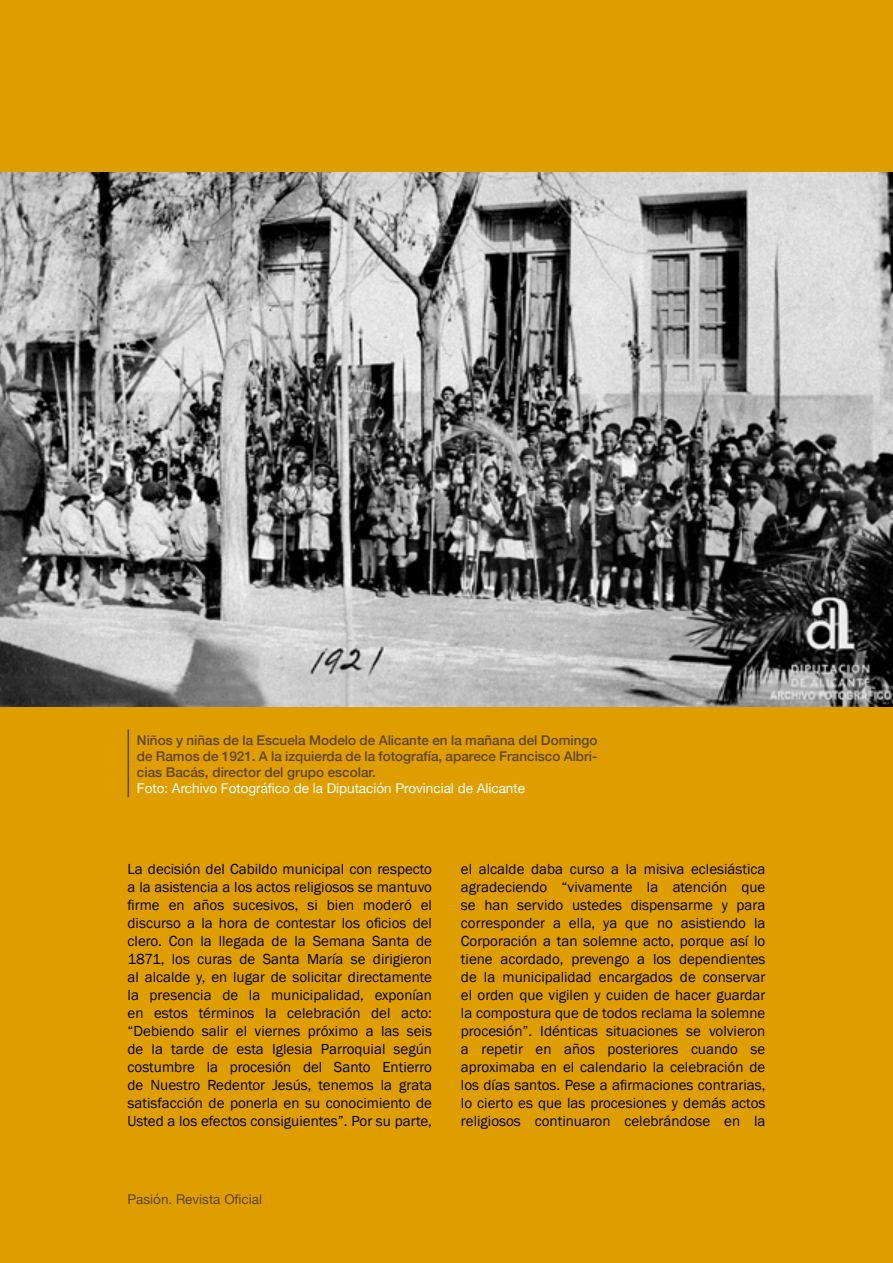
<style>
.page{position:relative;width:893px;height:1263px;background:#df9e00}
.page>*{position:absolute;margin:0;border:0;box-sizing:border-box;transform-origin:0 0}
.t1{font:15px/18px "Franklin Gothic";color:#000;text-align:justify}
.t2{font:500 13.5px/16.2px "Helvetica Neue";color:#614427;text-align:justify}
.t3{font:13.5px "Helvetica Neue";color:#fff}
.t4{font:13.5px "Helvetica Neue";color:#614427}
</style>
<div class="page">
<img style="left:0;top:172px;width:893px;height:534px">
<hr style="left:128px;top:729px;width:1px;height:68px;background:#614427">
<p class="t2" style="left:137px;top:731px;width:462px">Niños y niñas de la Escuela Modelo de Alicante en la mañana del Domingo de Ramos de 1921. A la izquierda de la fotografía, aparece Francisco Albri&shy;cias Bacás, director del grupo escolar.</p>
<p class="t3" style="left:137px;top:779px;width:390px">Foto: Archivo Fotográfico de la Diputación Provincial de Alicante</p>
<p class="t1" style="left:128px;top:860px;width:306px">La decisión del Cabildo municipal con respecto a la asistencia a los actos religiosos se mantuvo firme en años sucesivos, si bien moderó el discurso a la hora de contestar los oficios del clero. Con la llegada de la Semana Santa de 1871, los curas de Santa María se dirigieron al alcalde y, en lugar de solicitar directamente la presencia de la municipalidad, exponían en estos términos la celebración del acto: “Debiendo salir el viernes próximo a las seis de la tarde de esta Iglesia Parroquial según costumbre la procesión del Santo Entierro de Nuestro Redentor Jesús, tenemos la grata satisfacción de ponerla en su conocimiento de Usted a los efectos consiguientes”. Por su parte,</p>
<p class="t1" style="left:461px;top:860px;width:306px">el alcalde daba curso a la misiva eclesiástica agradeciendo “vivamente la atención que se han servido ustedes dispensarme y para corresponder a ella, ya que no asistiendo la Corporación a tan solemne acto, porque así lo tiene acordado, prevengo a los dependientes de la municipalidad encargados de conservar el orden que vigilen y cuiden de hacer guardar la compostura que de todos reclama la solemne procesión”. Idénticas situaciones se volvieron a repetir en años posteriores cuando se aproximaba en el calendario la celebración de los días santos. Pese a afirmaciones contrarias, lo cierto es que las procesiones y demás actos religiosos continuaron celebrándose en la</p>
<p class="t4" style="left:128px;top:1190px;width:136px">Pasión. Revista Oficial</p>
</div>
